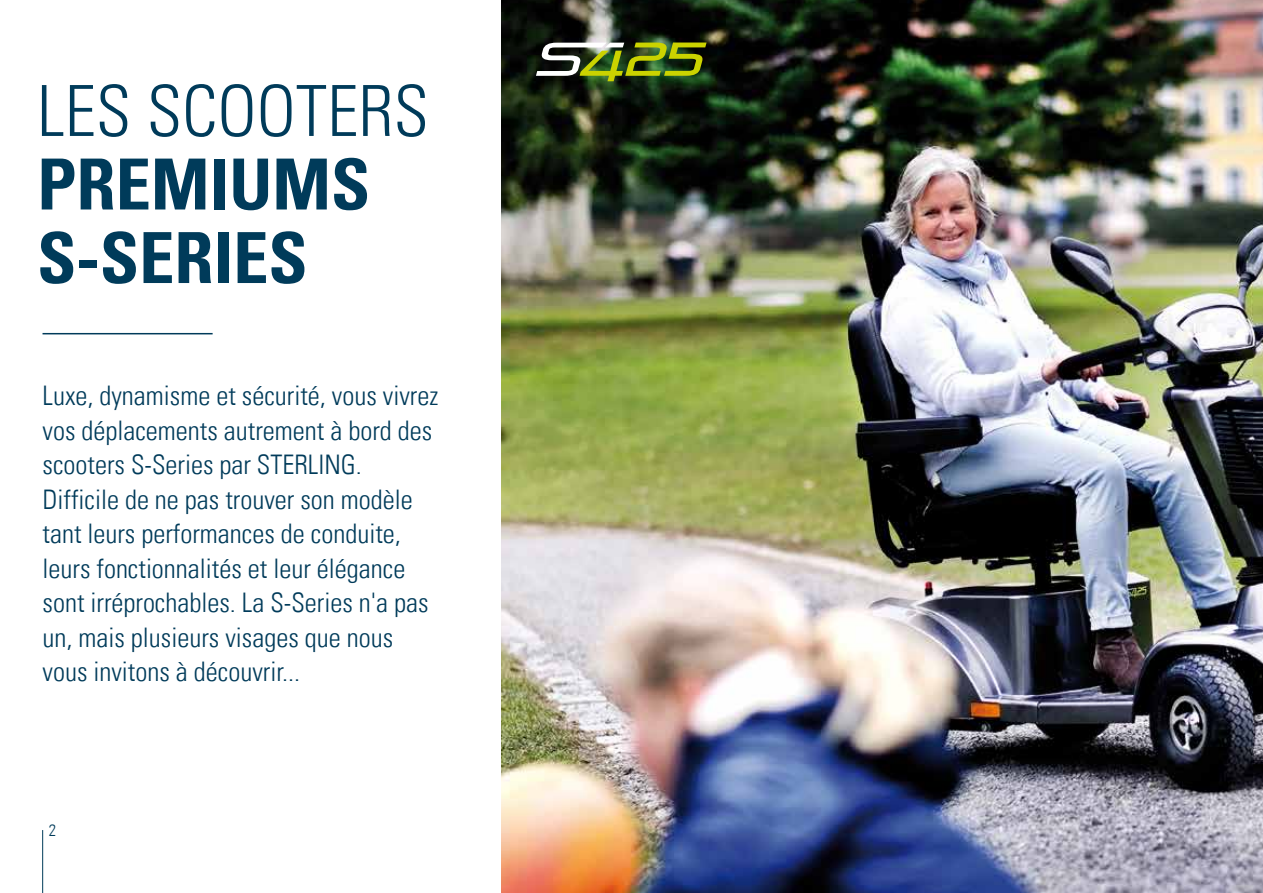
<style>
.page{position:relative;width:1263px;height:893px;background:#fff}
.page>*{position:absolute;margin:0;border:0;box-sizing:border-box;transform-origin:0 0}
.t1{font:70.5px/73.5px "Univers Com 67 Bold Cond";color:#003b5a}
.t2{font:70.5px "Univers Com 47 Light Cond";color:#003b5a}
.t3{font:27px/34.5px "Univers Com 47 Light Cond";color:#003b5a}
.t4{font:16.5px "Univers Com 47 Light Cond";color:#003b5a}
</style>
<div class="page">
<img style="left:502px;top:0;width:761px;height:893px">
<hr style="left:43px;top:333px;width:170px;height:1px;background:#003b5a">
<hr style="left:42px;top:830px;width:1px;height:63px;background:#003b5a">
<img style="left:536px;top:43px;width:170px;height:38px">
<h1 class="t2" style="left:37px;top:69px;width:385px">LES SCOOTERs</h1>
<h1 class="t1" style="left:37px;top:147px;width:327px">PREMIUMs<br>S-SERIES</h1>
<p class="t3" style="left:43px;top:378px;width:397px">Luxe, dynamisme et sécurité, vous vivrez vos déplacements autrement à bord des scooters S-Series par STERLING.<br>Difficile de ne pas trouver son modèle tant leurs performances de conduite, leurs fonctionnalités et leur élégance sont irréprochables. La S-Series n'a pas un, mais plusieurs visages que nous vous invitons à découvrir...</p>
<p class="t4" style="left:49px;top:820px;width:9px">2</p>
</div>
